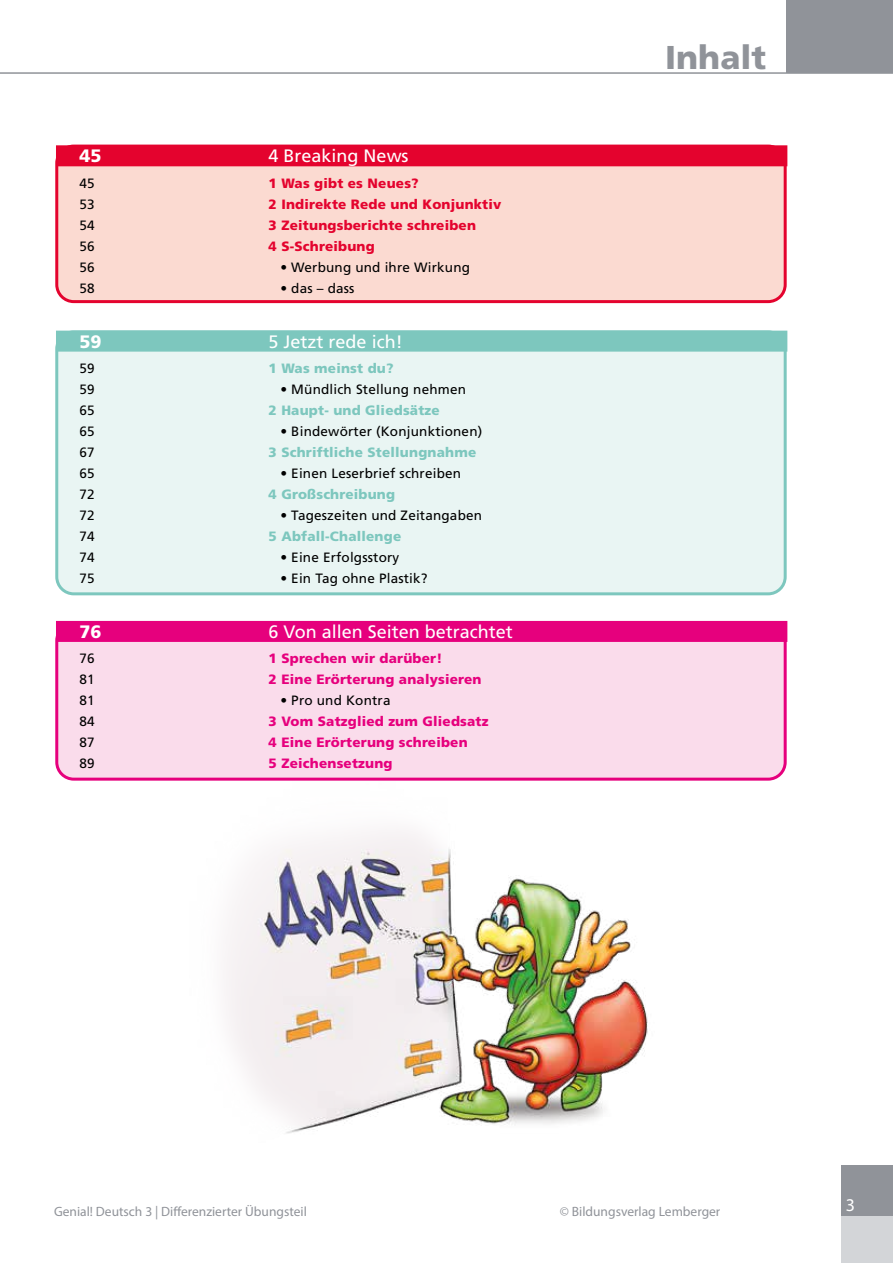
<style>
.page{position:relative;width:893px;height:1263px;background:#fff}
.page>*{position:absolute;margin:0;border:0;box-sizing:border-box;transform-origin:0 0}
.t1{font:900 33px "Frutiger LT Std";color:#909399}
.t2{font:18px "Frutiger LT Std";color:#fff}
.t3{font:900 18px "Frutiger LT Std";color:#fff}
.t4{font:18px "Myriad Pro";color:#fff}
.t5{font:13.5px "Frutiger LT Std";letter-spacing:.015em;color:#000}
.t6{font:900 13.5px "Frutiger LT Std";letter-spacing:.015em;color:#e6007d}
.t7{font:900 13.5px "Frutiger LT Std";letter-spacing:.015em;color:#7dc7be}
.t8{font:900 13.5px "Frutiger LT Std";letter-spacing:.015em;color:#e4032e}
.t9{font:13.5px "Myriad Pro";color:#909399}
</style>
<div class="page">
<div style="left:57px;top:146px;width:728px;height:156px;background:#fbdad1;border-radius:17px"></div>
<div style="left:55px;top:145px;width:732px;height:158px;border:3px solid #e4032e;border-radius:17px"></div>
<div style="left:57px;top:332px;width:728px;height:262px;background:#e9f5f3;border-radius:17px"></div>
<div style="left:55px;top:330px;width:732px;height:265px;border:3px solid #7dc7be;border-radius:17px"></div>
<div style="left:57px;top:624px;width:728px;height:155px;background:#fadceb;border-radius:17px"></div>
<div style="left:55px;top:622px;width:732px;height:159px;border:3px solid #e6007d;border-radius:17px"></div>
<img style="left:226px;top:831px;width:422px;height:303px">
<div style="left:787px;top:0;width:106px;height:72px;background:#909399"></div>
<hr style="left:0;top:72px;width:893px;height:2px;background:#909399">
<div style="left:842px;top:1165px;width:51px;height:51px;background:#909399"></div>
<div style="left:842px;top:1216px;width:51px;height:47px;background:#d3d5d8"></div>
<div style="left:56px;top:145px;width:731px;height:21px;background:#e4032e"></div>
<div style="left:56px;top:331px;width:731px;height:21px;background:#7dc7be"></div>
<div style="left:56px;top:621px;width:731px;height:21px;background:#e6007d"></div>
<h2 class="t3" style="left:79px;top:145px;width:24px">45</h2>
<h2 class="t2" style="left:269px;top:145px;width:142px">4 Breaking News</h2>
<p class="t5" style="left:79px;top:175px;width:17px">45</p>
<p class="t8" style="left:269px;top:175px;width:152px">1 Was gibt es Neues?</p>
<p class="t5" style="left:79px;top:196px;width:17px">53</p>
<p class="t8" style="left:269px;top:196px;width:234px">2 Indirekte Rede und Konjunktiv</p>
<p class="t5" style="left:79px;top:217px;width:17px">54</p>
<p class="t8" style="left:269px;top:217px;width:209px">3 Zeitungsberichte schreiben</p>
<p class="t5" style="left:79px;top:238px;width:17px">56</p>
<p class="t8" style="left:269px;top:238px;width:108px">4 S-Schreibung</p>
<p class="t5" style="left:79px;top:259px;width:17px">56</p>
<p class="t5" style="left:280px;top:259px;width:191px">• Werbung und ihre Wirkung</p>
<p class="t5" style="left:79px;top:280px;width:17px">58</p>
<p class="t5" style="left:280px;top:280px;width:76px">• das – dass</p>
<h2 class="t3" style="left:79px;top:330px;width:24px">59</h2>
<h2 class="t2" style="left:269px;top:331px;width:136px">5 Jetzt rede ich!</h2>
<p class="t5" style="left:79px;top:360px;width:17px">59</p>
<p class="t7" style="left:269px;top:360px;width:127px">1 Was meinst du?</p>
<p class="t5" style="left:79px;top:381px;width:17px">59</p>
<p class="t5" style="left:280px;top:381px;width:187px">• Mündlich Stellung nehmen</p>
<p class="t5" style="left:79px;top:402px;width:17px">65</p>
<p class="t7" style="left:269px;top:402px;width:173px">2 Haupt- und Gliedsätze</p>
<p class="t5" style="left:79px;top:423px;width:17px">65</p>
<p class="t5" style="left:280px;top:423px;width:203px">• Bindewörter (Konjunktionen)</p>
<p class="t5" style="left:79px;top:444px;width:17px">67</p>
<p class="t7" style="left:269px;top:444px;width:209px">3 Schriftliche Stellungnahme</p>
<p class="t5" style="left:79px;top:465px;width:17px">65</p>
<p class="t5" style="left:280px;top:465px;width:182px">• Einen Leserbrief schreiben</p>
<p class="t5" style="left:79px;top:486px;width:17px">72</p>
<p class="t7" style="left:269px;top:486px;width:128px">4 Großschreibung</p>
<p class="t5" style="left:79px;top:507px;width:17px">72</p>
<p class="t5" style="left:280px;top:507px;width:203px">• Tageszeiten und Zeitangaben</p>
<p class="t5" style="left:79px;top:528px;width:17px">74</p>
<p class="t7" style="left:269px;top:528px;width:134px">5 Abfall-Challenge</p>
<p class="t5" style="left:79px;top:549px;width:17px">74</p>
<p class="t5" style="left:280px;top:549px;width:120px">• Eine Erfolgsstory</p>
<p class="t5" style="left:79px;top:570px;width:17px">75</p>
<p class="t5" style="left:280px;top:570px;width:149px">• Ein Tag ohne Plastik?</p>
<h2 class="t3" style="left:79px;top:621px;width:24px">76</h2>
<h2 class="t2" style="left:269px;top:621px;width:246px">6 Von allen Seiten betrachtet</h2>
<p class="t5" style="left:79px;top:650px;width:17px">76</p>
<p class="t6" style="left:269px;top:650px;width:175px">1 Sprechen wir darüber!</p>
<p class="t5" style="left:79px;top:671px;width:17px">81</p>
<p class="t6" style="left:269px;top:671px;width:215px">2 Eine Erörterung analysieren</p>
<p class="t5" style="left:79px;top:692px;width:17px">81</p>
<p class="t5" style="left:280px;top:692px;width:112px">• Pro und Kontra</p>
<p class="t5" style="left:79px;top:714px;width:17px">84</p>
<p class="t6" style="left:269px;top:713px;width:221px">3 Vom Satzglied zum Gliedsatz</p>
<p class="t5" style="left:79px;top:735px;width:17px">87</p>
<p class="t6" style="left:269px;top:734px;width:201px">4 Eine Erörterung schreiben</p>
<p class="t5" style="left:79px;top:756px;width:17px">89</p>
<p class="t6" style="left:269px;top:755px;width:126px">5 Zeichensetzung</p>
<h1 class="t1" style="left:665px;top:37px;width:102px">Inhalt</h1>
<p class="t9" style="left:54px;top:1203px;width:254px">Genial! Deutsch 3 | Differenzierter Übungsteil</p>
<p class="t9" style="left:560px;top:1203px;width:162px">© Bildungsverlag Lemberger</p>
<h2 class="t4" style="left:846px;top:1193px;width:11px">3</h2>
</div>
